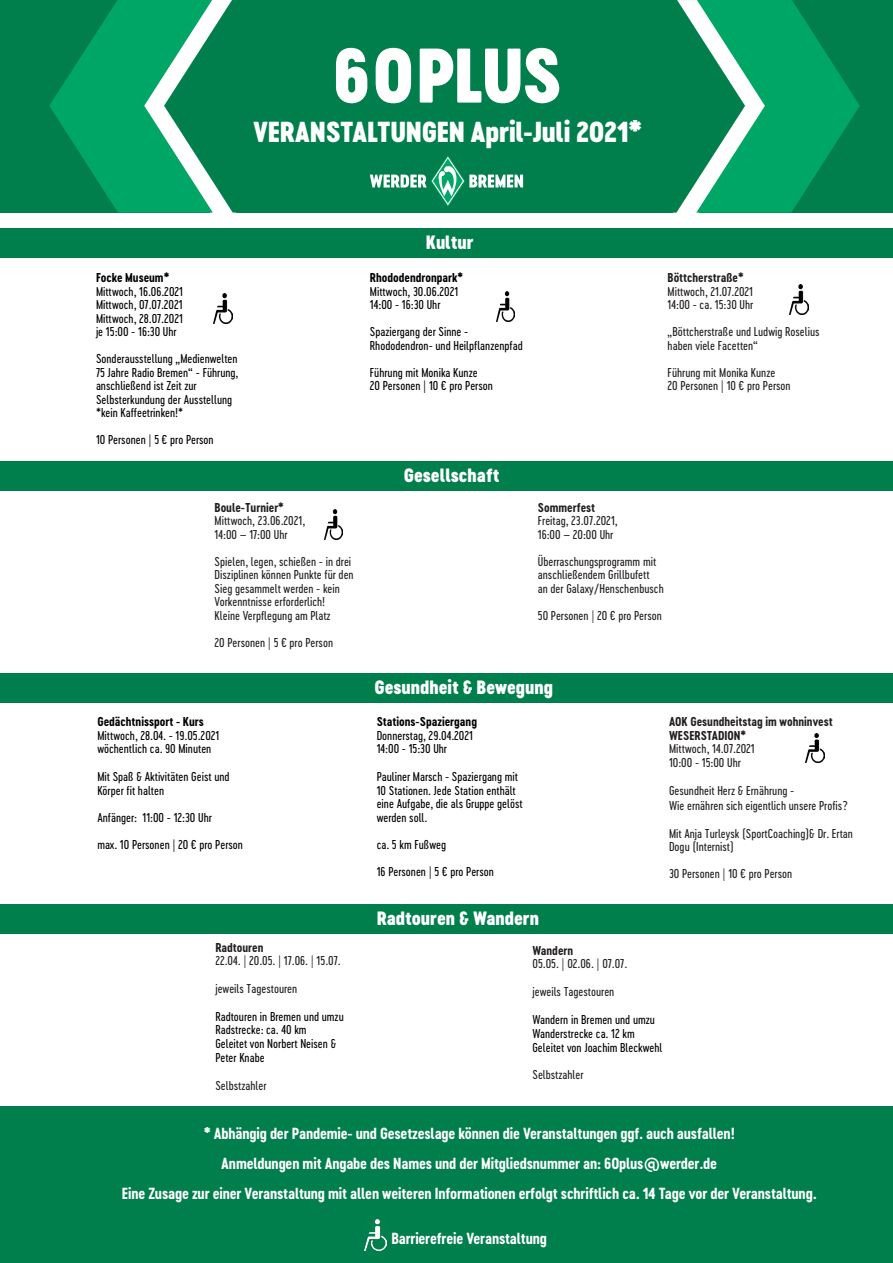
<style>
.page{position:relative;width:893px;height:1263px;background:#fff}
.page>*{position:absolute;margin:0;border:0;box-sizing:border-box;transform-origin:0 0}
.Einf__Abs{font:72px "Cervo Neue Black Neue";letter-spacing:-.025em;color:#fff}
.Einf__Abs-2{font:27px "Cervo Neue Black Neue";letter-spacing:-.01em;color:#fff}
.Einf__Abs-3{font:18px "Cervo Neue Black Neue";color:#fff}
.Einf__Abs-4{font:15px "Cervo Neue Bold Neue";letter-spacing:-.01em;color:#fff}
.Einf__Abs-5{font:12px/13.5px "Cervo Neue Regular Neue";color:#000}
.Einf__Abs-6{font:12px/13.5px "Cervo Neue Regular Neue";color:#231f20}
.Einf__Abs-7{font:12px/13.5px "Cervo Neue Bold Neue";color:#231f20}
.Einf__Abs-8{font:12px "Cervo Neue Bold Neue";color:#000}
.s1{font-family:"Cervo Neue Bold Neue"}
</style>
<div class="page">
<div style="left:0;top:0;width:893px;height:213px;background:#007f4c"></div>
<svg style="left:673px;top:0;width:187px;height:213px"></svg>
<svg style="left:370px;top:156px;width:153px;height:51px"></svg>
<div style="left:0;top:228px;width:893px;height:30px;background:#007f4c"></div>
<div style="left:0;top:673px;width:893px;height:30px;background:#007f4c"></div>
<div style="left:0;top:904px;width:893px;height:29px;background:#007f4c"></div>
<div style="left:0;top:461px;width:893px;height:30px;background:#007f4c"></div>
<div style="left:0;top:1106px;width:893px;height:157px;background:#007f4c"></div>
<svg style="left:49px;top:0;width:188px;height:213px"></svg>
<img style="left:213px;top:294px;width:19px;height:29px">
<img style="left:496px;top:292px;width:19px;height:29px">
<img style="left:790px;top:285px;width:18px;height:29px">
<img style="left:324px;top:510px;width:19px;height:29px">
<img style="left:806px;top:733px;width:18px;height:30px">
<img style="left:365px;top:1219px;width:22px;height:31px">
<p class="Einf__Abs" style="left:333px;top:24px;width:231px">60PLUS</p>
<p class="Einf__Abs-2" style="left:253px;top:112px;width:390px">VERANSTALTUNGEN April-Juli 2021*</p>
<p class="Einf__Abs-8" style="left:96px;top:270px;width:75px">Focke Museum*</p>
<p class="Einf__Abs-5" style="left:96px;top:285px;width:89px">Mittwoch, 16.06.2021</p>
<p class="Einf__Abs-5" style="left:96px;top:298px;width:88px">Mittwoch, 07.07.2021</p>
<p class="Einf__Abs-5" style="left:96px;top:312px;width:88px">Mittwoch, 28.07.2021</p>
<p class="Einf__Abs-5" style="left:96px;top:325px;width:82px">je 15:00 - 16:30 Uhr</p>
<p class="Einf__Abs-5" style="left:96px;top:352px;width:143px">Sonderausstellung „Medienwelten</p>
<p class="Einf__Abs-5" style="left:96px;top:366px;width:144px">75 Jahre Radio Bremen“ - Führung,</p>
<p class="Einf__Abs-5" style="left:96px;top:379px;width:102px">anschließend ist Zeit zur</p>
<p class="Einf__Abs-5" style="left:96px;top:393px;width:138px">Selbsterkundung der Ausstellung</p>
<p class="Einf__Abs-5" style="left:96px;top:406px;width:89px">*kein Kaffeetrinken!*</p>
<p class="Einf__Abs-5" style="left:96px;top:433px;width:119px">10 Personen | 5 € pro Person</p>
<p class="Einf__Abs-7" style="left:215px;top:500px;width:71px">Boule-Turnier*</p>
<p class="Einf__Abs-6" style="left:215px;top:514px;width:92px">Mittwoch, 23.06.2021,</p>
<p class="Einf__Abs-6" style="left:215px;top:527px;width:75px">14:00 – 17:00 Uhr</p>
<p class="Einf__Abs-6" style="left:215px;top:554px;width:141px">Spielen, legen, schießen - in drei<br>Disziplinen können Punkte für den<br>Sieg gesammelt werden - kein</p>
<p class="Einf__Abs-6" style="left:215px;top:595px;width:112px">Vorkenntnisse erforderlich!</p>
<p class="Einf__Abs-6" style="left:215px;top:608px;width:118px">Kleine Verpflegung am Platz</p>
<p class="Einf__Abs-6" style="left:215px;top:635px;width:120px">20 Personen | 5 € pro Person</p>
<p class="Einf__Abs-8" style="left:97px;top:713px;width:108px">Gedächtnissport - Kurs</p>
<p class="Einf__Abs-5" style="left:97px;top:728px;width:124px">Mittwoch, 28.04. - 19.05.2021</p>
<p class="Einf__Abs-5" style="left:97px;top:742px;width:116px">wöchentlich ca. 90 Minuten</p>
<p class="Einf__Abs-5" style="left:97px;top:770px;width:134px">Mit Spaß &amp; Aktivitäten Geist und</p>
<p class="Einf__Abs-5" style="left:97px;top:783px;width:68px">Körper fit halten</p>
<p class="Einf__Abs-5" style="left:97px;top:810px;width:116px">Anfänger: 11:00 - 12:30 Uhr</p>
<p class="Einf__Abs-5" style="left:97px;top:837px;width:147px">max. 10 Personen | 20 € pro Person</p>
<p class="Einf__Abs-3" style="left:426px;top:229px;width:49px">Kultur</p>
<p class="Einf__Abs-5" style="left:370px;top:271px;width:95px"><span class="s1">Rhododendronpark*<br></span>Mittwoch, 30.06.2021</p>
<p class="Einf__Abs-5" style="left:370px;top:298px;width:72px">14:00 - 16:30 Uhr</p>
<p class="Einf__Abs-5" style="left:370px;top:325px;width:100px">Spaziergang der Sinne -</p>
<p class="Einf__Abs-5" style="left:370px;top:339px;width:154px">Rhododendron- und Heilpflanzenpfad</p>
<p class="Einf__Abs-5" style="left:370px;top:366px;width:109px">Führung mit Monika Kunze</p>
<p class="Einf__Abs-5" style="left:370px;top:379px;width:125px">20 Personen | 10 € pro Person</p>
<p class="Einf__Abs-7" style="left:668px;top:271px;width:78px">Böttcherstraße*</p>
<p class="Einf__Abs-6" style="left:668px;top:285px;width:87px">Mittwoch, 21.07.2021</p>
<p class="Einf__Abs-6" style="left:668px;top:298px;width:87px">14:00 - ca. 15:30 Uhr</p>
<p class="Einf__Abs-6" style="left:668px;top:325px;width:153px">„Böttcherstraße und Ludwig Roselius</p>
<p class="Einf__Abs-6" style="left:668px;top:339px;width:92px">haben viele Facetten“</p>
<p class="Einf__Abs-6" style="left:668px;top:366px;width:109px">Führung mit Monika Kunze</p>
<p class="Einf__Abs-6" style="left:668px;top:379px;width:125px">20 Personen | 10 € pro Person</p>
<p class="Einf__Abs-3" style="left:404px;top:462px;width:97px">Gesellschaft</p>
<p class="Einf__Abs-7" style="left:538px;top:500px;width:59px">Sommerfest</p>
<p class="Einf__Abs-6" style="left:538px;top:514px;width:81px">Freitag, 23.07.2021,</p>
<p class="Einf__Abs-6" style="left:538px;top:527px;width:77px">16:00 – 20:00 Uhr</p>
<p class="Einf__Abs-6" style="left:538px;top:554px;width:120px">Überraschungsprogramm mit</p>
<p class="Einf__Abs-6" style="left:538px;top:568px;width:113px">anschließendem Grillbufett</p>
<p class="Einf__Abs-6" style="left:538px;top:581px;width:127px">an der Galaxy/Henschenbusch</p>
<p class="Einf__Abs-6" style="left:538px;top:608px;width:126px">50 Personen | 20 € pro Person</p>
<p class="Einf__Abs-3" style="left:374px;top:674px;width:180px">Gesundheit &amp; Bewegung</p>
<p class="Einf__Abs-8" style="left:377px;top:713px;width:102px">Stations-Spaziergang</p>
<p class="Einf__Abs-5" style="left:377px;top:728px;width:98px">Donnerstag, 29.04.2021</p>
<p class="Einf__Abs-5" style="left:377px;top:742px;width:72px">14:00 - 15:30 Uhr</p>
<p class="Einf__Abs-5" style="left:377px;top:770px;width:148px">Pauliner Marsch - Spaziergang mit<br>10 Stationen. Jede Station enthält eine Aufgabe, die als Gruppe gelöst werden soll.</p>
<p class="Einf__Abs-5" style="left:377px;top:837px;width:71px">ca. 5 km Fußweg</p>
<p class="Einf__Abs-5" style="left:377px;top:864px;width:119px">16 Personen | 5 € pro Person</p>
<p class="Einf__Abs-3" style="left:377px;top:905px;width:164px">Radtouren &amp; Wandern</p>
<p class="Einf__Abs-7" style="left:669px;top:715px;width:165px">AOK Gesundheitstag im wohninvest<br>WESERSTADION*</p>
<p class="Einf__Abs-6" style="left:669px;top:742px;width:87px">Mittwoch, 14.07.2021</p>
<p class="Einf__Abs-6" style="left:669px;top:755px;width:73px">10:00 - 15:00 Uhr</p>
<p class="Einf__Abs-6" style="left:669px;top:784px;width:127px">Gesundheit Herz &amp; Ernährung -</p>
<p class="Einf__Abs-6" style="left:669px;top:798px;width:180px">Wie ernähren sich eigentlich unsere Profis?</p>
<p class="Einf__Abs-6" style="left:669px;top:826px;width:185px">Mit Anja Turleysk (SportCoaching)&amp; Dr. Ertan<br>Dogu (Internist)</p>
<p class="Einf__Abs-6" style="left:669px;top:867px;width:125px">30 Personen | 10 € pro Person</p>
<p class="Einf__Abs-7" style="left:215px;top:940px;width:50px">Radtouren</p>
<p class="Einf__Abs-6" style="left:215px;top:954px;width:127px">22.04. | 20.05. | 17.06. | 15.07.</p>
<p class="Einf__Abs-6" style="left:215px;top:982px;width:83px">jeweils Tagestouren</p>
<p class="Einf__Abs-5" style="left:215px;top:1009px;width:130px">Radtouren in Bremen und umzu</p>
<p class="Einf__Abs-5" style="left:215px;top:1023px;width:93px">Radstrecke: ca. 40 km</p>
<p class="Einf__Abs-5" style="left:215px;top:1036px;width:122px">Geleitet von Norbert Neisen &amp;</p>
<p class="Einf__Abs-5" style="left:215px;top:1051px;width:51px">Peter Knabe</p>
<p class="Einf__Abs-6" style="left:215px;top:1079px;width:53px">Selbstzahler</p>
<p class="Einf__Abs-4" style="left:204px;top:1123px;width:532px">* Abhängig der Pandemie- und Gesetzeslage können die Veranstaltungen ggf. auch ausfallen!</p>
<p class="Einf__Abs-4" style="left:221px;top:1153px;width:497px">Anmeldungen mit Angabe des Names und der Mitgliedsnummer an: 60plus@werder.de</p>
<p class="Einf__Abs-4" style="left:122px;top:1183px;width:696px">Eine Zusage zur einer Veranstaltung mit allen weiteren Informationen erfolgt schriftlich ca. 14 Tage vor der Veranstaltung.</p>
<p class="Einf__Abs-4" style="left:391px;top:1228px;width:157px">Barrierefreie Veranstaltung</p>
<p class="Einf__Abs-7" style="left:532px;top:944px;width:42px">Wandern</p>
<p class="Einf__Abs-6" style="left:532px;top:957px;width:96px">05.05. | 02.06. | 07.07.</p>
<p class="Einf__Abs-6" style="left:532px;top:985px;width:83px">jeweils Tagestouren</p>
<p class="Einf__Abs-5" style="left:532px;top:1013px;width:124px">Wandern in Bremen und umzu</p>
<p class="Einf__Abs-5" style="left:532px;top:1026px;width:104px">Wanderstrecke ca. 12 km</p>
<p class="Einf__Abs-5" style="left:532px;top:1041px;width:131px">Geleitet von Joachim Bleckwehl</p>
<p class="Einf__Abs-6" style="left:532px;top:1068px;width:53px">Selbstzahler</p>
</div>
